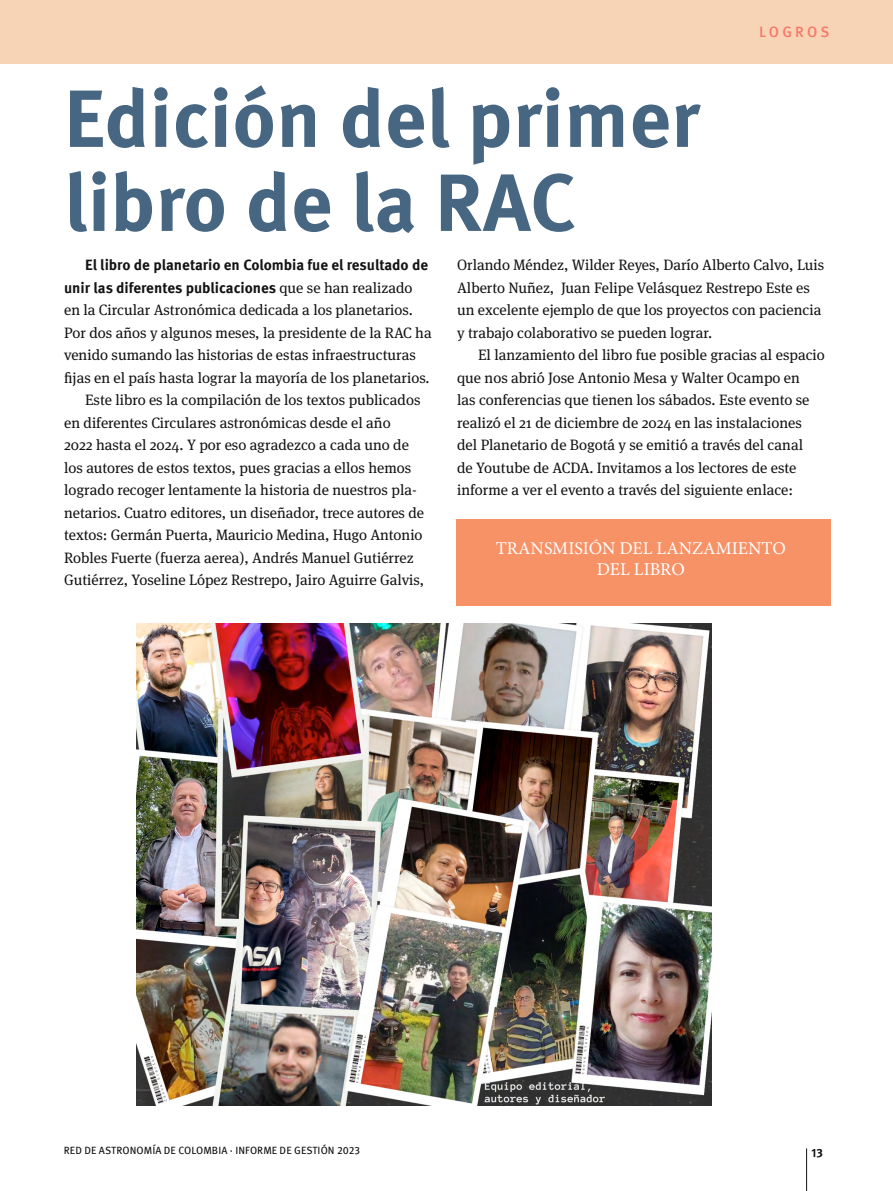
<style>
.page{position:relative;width:893px;height:1191px;background:#fff}
.page>*{position:absolute;margin:0;border:0;box-sizing:border-box;transform-origin:0 0}
.t1{font:700 81px/84px "Meta Pro";color:#476682}
.t2{font:18px/21.6px "Minion Pro";color:#fff;text-align:center}
.t3{font:15px/22.5px "Meta Serif Pro";color:#121212}
.t4{font:700 15px/22.5px "Meta Pro";color:#121212}
.t5{font:500 15px "Meta Pro";letter-spacing:.21em;color:#f6796d}
.t6{font:700 12px "Meta Pro";color:#121212}
.t7{font:10.5px "Meta Pro";letter-spacing:.01em;color:#121212}
.s1{font-family:"Meta Serif Pro";font-weight:400}
</style>
<div class="page">
<hr style="left:806px;top:1148px;width:1px;height:43px;background:#121212">
<div style="left:0;top:0;width:893px;height:64px;background:#f6d4b5"></div>
<div style="left:456px;top:519px;width:375px;height:87px;background:#f79166"></div>
<img style="left:136px;top:623px;width:576px;height:483px">
<p class="t5" style="left:759px;top:21px;width:72px">LOGROS</p>
<h1 class="t1" style="left:64px;top:72px;width:637px">Edición del primer libro de la RAC</h1>
<p class="t4" style="left:64px;top:253px;width:366px;text-indent:21px">El libro de planetario en Colombia fue el resultado de unir las diferentes publicaciones <span class="s1">que se han realizado</span></p>
<p class="t3" style="left:64px;top:298px;width:350px">en la Circular Astronómica dedicada a los planetarios.</p>
<p class="t3" style="left:64px;top:320px;width:369px">Por dos años y algunos meses, la presidente de la RAC ha</p>
<p class="t3" style="left:64px;top:343px;width:353px">venido sumando las historias de estas infraestructuras</p>
<p class="t3" style="left:64px;top:365px;width:367px">fijas en el país hasta lograr la mayoría de los planetarios.</p>
<p class="t3" style="left:85px;top:388px;width:337px">Este libro es la compilación de los textos publicados</p>
<p class="t3" style="left:64px;top:410px;width:328px">en diferentes Circulares astronómicas desde el año</p>
<p class="t3" style="left:64px;top:433px;width:346px">2022 hasta el 2024. Y por eso agradezco a cada uno de</p>
<p class="t3" style="left:64px;top:455px;width:349px">los autores de estos textos, pues gracias a ellos hemos</p>
<p class="t3" style="left:64px;top:478px;width:354px">logrado recoger lentamente la historia de nuestros pla-</p>
<p class="t3" style="left:64px;top:500px;width:362px">netarios. Cuatro editores, un diseñador, trece autores de</p>
<p class="t3" style="left:64px;top:523px;width:360px">textos: Germán Puerta, Mauricio Medina, Hugo Antonio</p>
<p class="t3" style="left:64px;top:545px;width:351px">Robles Fuerte (fuerza aerea), Andrés Manuel Gutiérrez</p>
<p class="t3" style="left:64px;top:568px;width:362px">Gutiérrez, Yoseline López Restrepo, Jairo Aguirre Galvis,</p>
<p class="t3" style="left:457px;top:253px;width:369px">Orlando Méndez, Wilder Reyes, Darío Alberto Calvo, Luis Alberto Nuñez, Juan Felipe Velásquez Restrepo Este es un excelente ejemplo de que los proyectos con paciencia y trabajo colaborativo se pueden lograr.</p>
<p class="t3" style="left:457px;top:343px;width:369px;text-indent:21px">El lanzamiento del libro fue posible gracias al espacio que nos abrió Jose Antonio Mesa y Walter Ocampo en<br>las conferencias que tienen los sábados. Este evento se realizó el 21 de diciembre de 2024 en las instalaciones del Planetario de Bogotá y se emitió a través del canal<br>de Youtube de ACDA. Invitamos a los lectores de este informe a ver el evento a través del siguiente enlace:</p>
<p class="t2" style="left:496px;top:537px;width:292px">TRANSMISIÓN DEL LANZAMIENTO<br>DEL LIBRO</p>
<p class="t7" style="left:64px;top:1142px;width:298px">RED DE ASTRONOMÍA DE COLOMBIA · INFORME DE GESTIÓN 2023</p>
<p class="t6" style="left:811px;top:1143px;width:13px">13</p>
</div>
